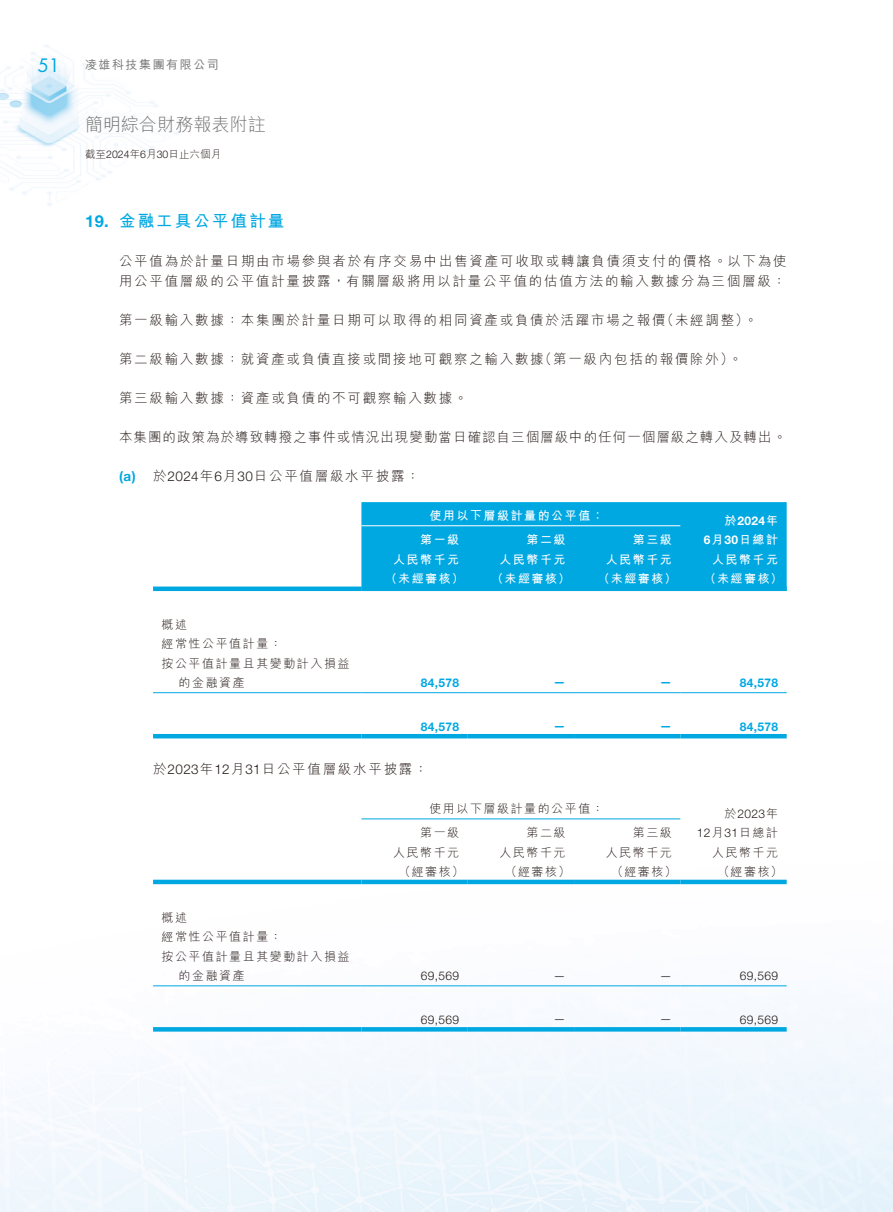
<style>
.page{position:relative;width:893px;height:1212px;background:#fff}
.page>*{position:absolute;margin:0;border:0;box-sizing:border-box;transform-origin:0 0}
.t1{font:300 18px "M Hei HK";letter-spacing:.005em;color:#727272}
.t2{font:18px "Futura Std";color:#00a8e2}
.t3{font:700 16.5px "M Hei HK";letter-spacing:.13em;color:#00a8e2}
.t4{font:700 16.5px "Helvetica Neue LT Std";color:#00a8e2}
.t5{font:300 13.5px/19.5px "M Hei HK";letter-spacing:.13em;color:#231916}
.t6{font:300 13.5px "M Hei HK";letter-spacing:.075em;color:#231916}
.t7{font:700 13.5px "Helvetica Neue LT Std";color:#00a8e2}
.t8{font:300 12px/19.5px "M Hei HK";letter-spacing:.13em;color:#231916}
.t9{font:700 12px "M Hei HK";letter-spacing:.13em;color:#fff}
.t10{font:300 12px "Helvetica Neue LT Std";letter-spacing:.03em;color:#231916}
.t11{font:700 12px "Helvetica Neue LT Std";letter-spacing:.03em;color:#00a8e2}
.t12{font:500 12px "M Hei HK";letter-spacing:.13em;color:#727272}
.t13{font:700 12px "Helvetica Neue LT Std";color:#fff}
.t14{font:300 10.5px "M Hei HK";letter-spacing:.005em;color:#231916}
.s1{font-family:"Helvetica Neue LT Std"}
.s2{font-family:"M Hei HK"}
</style>
<div class="page">
<img style="left:0;top:44px;width:893px;height:1168px">
<div style="left:361px;top:502px;width:426px;height:84px;background:#00a8e2"></div>
<svg style="left:361px;top:591px;width:426px;height:143px"></svg>
<hr style="left:361px;top:525px;width:319px;height:1px;background:#fff">
<div style="left:153px;top:586px;width:208px;height:5px;background:#00a8e2"></div>
<div style="left:361px;top:586px;width:107px;height:5px;background:#00a8e2"></div>
<div style="left:468px;top:586px;width:106px;height:5px;background:#00a8e2"></div>
<div style="left:574px;top:586px;width:106px;height:5px;background:#00a8e2"></div>
<div style="left:680px;top:586px;width:107px;height:5px;background:#00a8e2"></div>
<hr style="left:153px;top:692px;width:208px;height:1px;background:#00a8e2">
<hr style="left:361px;top:692px;width:107px;height:1px;background:#00a8e2">
<hr style="left:468px;top:692px;width:106px;height:1px;background:#00a8e2">
<hr style="left:574px;top:692px;width:106px;height:1px;background:#00a8e2">
<hr style="left:680px;top:692px;width:107px;height:1px;background:#00a8e2">
<hr style="left:153px;top:734px;width:208px;height:4px;background:#00a8e2">
<hr style="left:361px;top:734px;width:107px;height:4px;background:#00a8e2">
<hr style="left:468px;top:734px;width:106px;height:4px;background:#00a8e2">
<hr style="left:574px;top:734px;width:106px;height:4px;background:#00a8e2">
<hr style="left:680px;top:734px;width:107px;height:4px;background:#00a8e2">
<hr style="left:361px;top:818px;width:319px;height:1px;background:#00a8e2">
<hr style="left:153px;top:880px;width:208px;height:4px;background:#00a8e2">
<hr style="left:361px;top:880px;width:107px;height:4px;background:#00a8e2">
<hr style="left:468px;top:880px;width:106px;height:4px;background:#00a8e2">
<hr style="left:574px;top:880px;width:106px;height:4px;background:#00a8e2">
<hr style="left:680px;top:880px;width:107px;height:4px;background:#00a8e2">
<hr style="left:153px;top:985px;width:208px;height:1px;background:#00a8e2">
<hr style="left:361px;top:985px;width:107px;height:1px;background:#00a8e2">
<hr style="left:468px;top:985px;width:106px;height:1px;background:#00a8e2">
<hr style="left:574px;top:985px;width:106px;height:1px;background:#00a8e2">
<hr style="left:680px;top:985px;width:107px;height:1px;background:#00a8e2">
<svg style="left:153px;top:1027px;width:208px;height:4px"></svg>
<svg style="left:361px;top:1027px;width:107px;height:4px"></svg>
<svg style="left:468px;top:1027px;width:106px;height:4px"></svg>
<svg style="left:574px;top:1027px;width:106px;height:4px"></svg>
<svg style="left:680px;top:1027px;width:107px;height:4px"></svg>
<h1 class="t2" style="left:38px;top:54px;width:24px">51</h1>
<p class="t12" style="left:85px;top:56px;width:135px">凌雄科技集團有限公司</p>
<h1 class="t1" style="left:85px;top:115px;width:182px">簡明綜合財務報表附註</h1>
<p class="t14" style="left:85px;top:149px;width:138px">截至<span class="s1">2024</span>年月<span class="s1">6 30</span>日止六個月</p>
<p class="t4" style="left:85px;top:211px;width:25px">19.</p>
<p class="t3" style="left:119px;top:209px;width:167px">金融工具公平值計量</p>
<p class="t5" style="left:119px;top:251px;width:669px">公平值為於計量日期由市場參與者於有序交易中出售資產可收取或轉讓負債須支付的價格。以下為使用公平值層級的公平值計量披露，有關層級將用以計量公平值的估值方法的輸入數據分為三個層級：</p>
<p class="t5" style="left:744px;top:310px;width:15px">。</p>
<p class="t5" style="left:660px;top:310px;width:90px">（未經調整(</p>
<p class="t5" style="left:119px;top:310px;width:548px">第一級輸入數據：本集團於計量日期可以取得的相同資產或負債於活躍市場之報價</p>
<p class="t5" style="left:539px;top:349px;width:196px">（第一級內包括的報價除外(</p>
<p class="t5" style="left:119px;top:349px;width:426px">第二級輸入數據：就資產或負債直接或間接地可觀察之輸入數據</p>
<p class="t5" style="left:119px;top:388px;width:350px">第三級輸入數據：資產或負債的不可觀察輸入數據。</p>
<p class="t6" style="left:119px;top:430px;width:669px">本集團的政策為於導致轉撥之事件或情況出現變動當日確認自三個層級中的任何一個層級之轉入及轉出。</p>
<p class="t5" style="left:153px;top:466px;width:268px">於<span class="s1">2024</span>年<span class="s1">6</span>月<span class="s1">30</span>日公平值層級水平披露：</p>
<p class="t5" style="left:729px;top:349px;width:15px">。</p>
<p class="t7" style="left:119px;top:468px;width:18px">a( )</p>
<p class="t9" style="left:429px;top:507px;width:176px">使用以下層級計量的公平值：</p>
<p class="t13" style="left:725px;top:513px;width:55px"><span class="s2">於</span>2024<span class="s2">年</span></p>
<p class="t9" style="left:420px;top:531px;width:41px">第一級</p>
<p class="t9" style="left:526px;top:531px;width:41px">第二級</p>
<p class="t9" style="left:633px;top:531px;width:41px">第三級</p>
<p class="t9" style="left:704px;top:531px;width:76px"><span class="s1">6</span>月<span class="s1">30</span>日總計</p>
<p class="t9" style="left:393px;top:550px;width:68px">人民幣千元</p>
<p class="t9" style="left:499px;top:550px;width:68px">人民幣千元</p>
<p class="t9" style="left:606px;top:550px;width:68px">人民幣千元</p>
<p class="t9" style="left:712px;top:550px;width:68px">人民幣千元</p>
<p class="t9" style="left:385px;top:570px;width:80px">（未經審核）</p>
<p class="t9" style="left:492px;top:570px;width:80px">（未經審核）</p>
<p class="t9" style="left:598px;top:570px;width:80px">（未經審核）</p>
<p class="t9" style="left:704px;top:570px;width:80px">（未經審核(</p>
<p class="t8" style="left:162px;top:614px;width:189px">概述<br>經常性公平值計量：<br>按公平值計量且其變動計入損益</p>
<p class="t8" style="left:179px;top:673px;width:68px">的金融資產</p>
<p class="t11" style="left:421px;top:675px;width:40px">84,578</p>
<p class="t11" style="left:554px;top:675px;width:13px">—</p>
<p class="t11" style="left:660px;top:675px;width:13px">—</p>
<p class="t11" style="left:740px;top:675px;width:40px">84,578</p>
<p class="t11" style="left:421px;top:719px;width:40px">84,578</p>
<p class="t5" style="left:153px;top:759px;width:276px">於<span class="s1">2023</span>年<span class="s1">12</span>月<span class="s1">31</span>日公平值層級水平披露：</p>
<p class="t11" style="left:554px;top:718px;width:13px">—</p>
<p class="t11" style="left:660px;top:718px;width:13px">—</p>
<p class="t11" style="left:740px;top:719px;width:40px">84,578</p>
<p class="t8" style="left:429px;top:799px;width:176px">使用以下層級計量的公平值：</p>
<p class="t10" style="left:725px;top:806px;width:55px"><span class="s2">於</span>2023<span class="s2">年</span></p>
<p class="t8" style="left:420px;top:823px;width:41px">第一級</p>
<p class="t8" style="left:526px;top:823px;width:41px">第二級</p>
<p class="t8" style="left:633px;top:823px;width:41px">第三級</p>
<p class="t10" style="left:697px;top:826px;width:83px">12<span class="s2">月</span>31<span class="s2">日總計</span></p>
<p class="t8" style="left:393px;top:842px;width:68px">人民幣千元</p>
<p class="t8" style="left:499px;top:842px;width:68px">人民幣千元</p>
<p class="t8" style="left:606px;top:842px;width:68px">人民幣千元</p>
<p class="t8" style="left:712px;top:842px;width:68px">人民幣千元</p>
<p class="t8" style="left:399px;top:862px;width:66px">（經審核）</p>
<p class="t8" style="left:505px;top:862px;width:66px">（經審核）</p>
<p class="t8" style="left:611px;top:862px;width:66px">（經審核）</p>
<p class="t8" style="left:718px;top:862px;width:66px">（經審核(</p>
<p class="t8" style="left:162px;top:907px;width:189px">概述<br>經常性公平值計量：<br>按公平值計量且其變動計入損益</p>
<p class="t8" style="left:179px;top:966px;width:68px">的金融資產</p>
<p class="t10" style="left:421px;top:968px;width:40px">69,569</p>
<p class="t10" style="left:554px;top:968px;width:13px">—</p>
<p class="t10" style="left:660px;top:968px;width:13px">—</p>
<p class="t10" style="left:740px;top:968px;width:40px">69,569</p>
<p class="t10" style="left:421px;top:1012px;width:40px">69,569</p>
<p class="t10" style="left:554px;top:1011px;width:13px">—</p>
<p class="t10" style="left:660px;top:1011px;width:13px">—</p>
<p class="t10" style="left:740px;top:1012px;width:40px">69,569</p>
</div>
